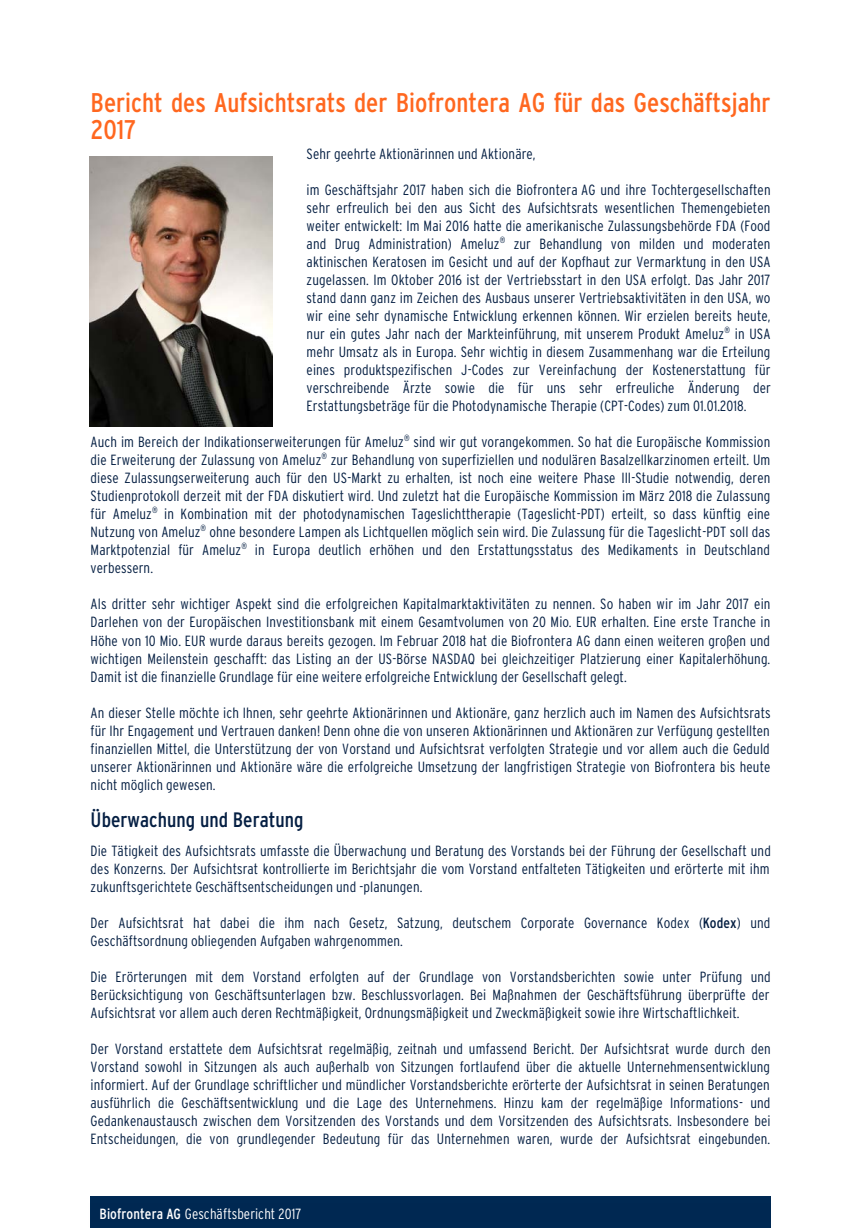
<style>
.page{position:relative;width:859px;height:1229px;background:#fff}
.page>*{position:absolute;margin:0;border:0;box-sizing:border-box;transform-origin:0 0}
.t1{font:condensed 27px/27px "Interstate";color:#ff671f}
.t2{font:condensed 20.85px "Interstate";letter-spacing:.005em;color:#041e42}
.t3{font:300 condensed 14.7px/18px "Interstate";letter-spacing:.005em;color:#041e42;text-align:justify}
.t4{font:300 condensed 14.7px "Interstate";letter-spacing:.01em;color:#fff}
.s1{font-weight:400}
</style>
<div class="page">
<div style="left:91px;top:1196px;width:680px;height:32px;background:#002a54"></div>
<img style="left:89px;top:156px;width:183px;height:270px">
<h1 class="t1" style="left:91px;top:89px;width:681px">Bericht des Aufsichtsrats der Biofrontera AG für das Geschäftsjahr<br>2017</h1>
<p class="t3" style="left:307px;top:145px;width:230px">Sehr geehrte Aktionärinnen und Aktionäre,</p>
<p class="t3" style="left:307px;top:181px;width:466px">im Geschäftsjahr 2017 haben sich die Biofrontera AG und ihre Tochtergesellschaften sehr erfreulich bei den aus Sicht des Aufsichtsrats wesentlichen Themengebieten weiter entwickelt: Im Mai 2016 hatte die amerikanische Zulassungsbehörde FDA (Food and Drug Administration) Ameluz<sup>®</sup> zur Behandlung von milden und moderaten aktinischen Keratosen im Gesicht und auf der Kopfhaut zur Vermarktung in den USA zugelassen. Im Oktober 2016 ist der Vertriebsstart in den USA erfolgt. Das Jahr 2017 stand dann ganz im Zeichen des Ausbaus unserer Vertriebsaktivitäten in den USA, wo wir eine sehr dynamische Entwicklung erkennen können. Wir erzielen bereits heute, nur ein gutes Jahr nach der Markteinführung, mit unserem Produkt Ameluz<sup>®</sup> in USA mehr Umsatz als in Europa. Sehr wichtig in diesem Zusammenhang war die Erteilung eines produktspezifischen J-Codes zur Vereinfachung der Kostenerstattung für verschreibende Ärzte sowie die für uns sehr erfreuliche Änderung der Erstattungsbeträge für die Photodynamische Therapie (CPT-Codes) zum 01.01.2018.</p>
<p class="t3" style="left:91px;top:433px;width:681px">Auch im Bereich der Indikationserweiterungen für Ameluz<sup>®</sup> sind wir gut vorangekommen. So hat die Europäische Kommission die Erweiterung der Zulassung von Ameluz<sup>®</sup> zur Behandlung von superfiziellen und nodulären Basalzellkarzinomen erteilt. Um diese Zulassungserweiterung auch für den US-Markt zu erhalten, ist noch eine weitere Phase III-Studie notwendig, deren Studienprotokoll derzeit mit der FDA diskutiert wird. Und zuletzt hat die Europäische Kommission im März 2018 die Zulassung für Ameluz<sup>®</sup> in Kombination mit der photodynamischen Tageslichttherapie (Tageslicht-PDT) erteilt, so dass künftig eine Nutzung von Ameluz<sup>®</sup> ohne besondere Lampen als Lichtquellen möglich sein wird. Die Zulassung für die Tageslicht-PDT soll das Marktpotenzial für Ameluz<sup>®</sup> in Europa deutlich erhöhen und den Erstattungsstatus des Medikaments in Deutschland verbessern.</p>
<p class="t3" style="left:91px;top:595px;width:681px">Als dritter sehr wichtiger Aspekt sind die erfolgreichen Kapitalmarktaktivitäten zu nennen. So haben wir im Jahr 2017 ein Darlehen von der Europäischen Investitionsbank mit einem Gesamtvolumen von 20 Mio. EUR erhalten. Eine erste Tranche in Höhe von 10 Mio. EUR wurde daraus bereits gezogen. Im Februar 2018 hat die Biofrontera AG dann einen weiteren großen und wichtigen Meilenstein geschafft: das Listing an der US-Börse NASDAQ bei gleichzeitiger Platzierung einer Kapitalerhöhung.<br>Damit ist die finanzielle Grundlage für eine weitere erfolgreiche Entwicklung der Gesellschaft gelegt.</p>
<p class="t3" style="left:91px;top:703px;width:681px">An dieser Stelle möchte ich Ihnen, sehr geehrte Aktionärinnen und Aktionäre, ganz herzlich auch im Namen des Aufsichtsrats für Ihr Engagement und Vertrauen danken! Denn ohne die von unseren Aktionärinnen und Aktionären zur Verfügung gestellten finanziellen Mittel, die Unterstützung der von Vorstand und Aufsichtsrat verfolgten Strategie und vor allem auch die Geduld unserer Aktionärinnen und Aktionäre wäre die erfolgreiche Umsetzung der langfristigen Strategie von Biofrontera bis heute nicht möglich gewesen.</p>
<h2 class="t2" style="left:91px;top:808px;width:215px">Überwachung und Beratung</h2>
<p class="t3" style="left:91px;top:841px;width:682px">Die Tätigkeit des Aufsichtsrats umfasste die Überwachung und Beratung des Vorstands bei der Führung der Gesellschaft und des Konzerns. Der Aufsichtsrat kontrollierte im Berichtsjahr die vom Vorstand entfalteten Tätigkeiten und erörterte mit ihm zukunftsgerichtete Geschäftsentscheidungen und -planungen.</p>
<p class="t3" style="left:91px;top:913px;width:681px">Der Aufsichtsrat hat dabei die ihm nach Gesetz, Satzung, deutschem Corporate Governance Kodex (<span class="s1">Kodex</span>) und<br>Geschäftsordnung obliegenden Aufgaben wahrgenommen.</p>
<p class="t3" style="left:91px;top:967px;width:682px">Die Erörterungen mit dem Vorstand erfolgten auf der Grundlage von Vorstandsberichten sowie unter Prüfung und Berücksichtigung von Geschäftsunterlagen bzw. Beschlussvorlagen. Bei Maßnahmen der Geschäftsführung überprüfte der Aufsichtsrat vor allem auch deren Rechtmäßigkeit, Ordnungsmäßigkeit und Zweckmäßigkeit sowie ihre Wirtschaftlichkeit.</p>
<p class="t3" style="left:91px;top:1039px;width:682px">Der Vorstand erstattete dem Aufsichtsrat regelmäßig, zeitnah und umfassend Bericht. Der Aufsichtsrat wurde durch den Vorstand sowohl in Sitzungen als auch außerhalb von Sitzungen fortlaufend über die aktuelle Unternehmensentwicklung informiert. Auf der Grundlage schriftlicher und mündlicher Vorstandsberichte erörterte der Aufsichtsrat in seinen Beratungen ausführlich die Geschäftsentwicklung und die Lage des Unternehmens. Hinzu kam der regelmäßige Informations- und Gedankenaustausch zwischen dem Vorsitzenden des Vorstands und dem Vorsitzenden des Aufsichtsrats. Insbesondere bei Entscheidungen, die von grundlegender Bedeutung für das Unternehmen waren, wurde der Aufsichtsrat eingebunden.</p>
<p class="t4" style="left:100px;top:1205px;width:203px"><span class="s1">Biofrontera AG</span> Geschäftsbericht 2017</p>
</div>
